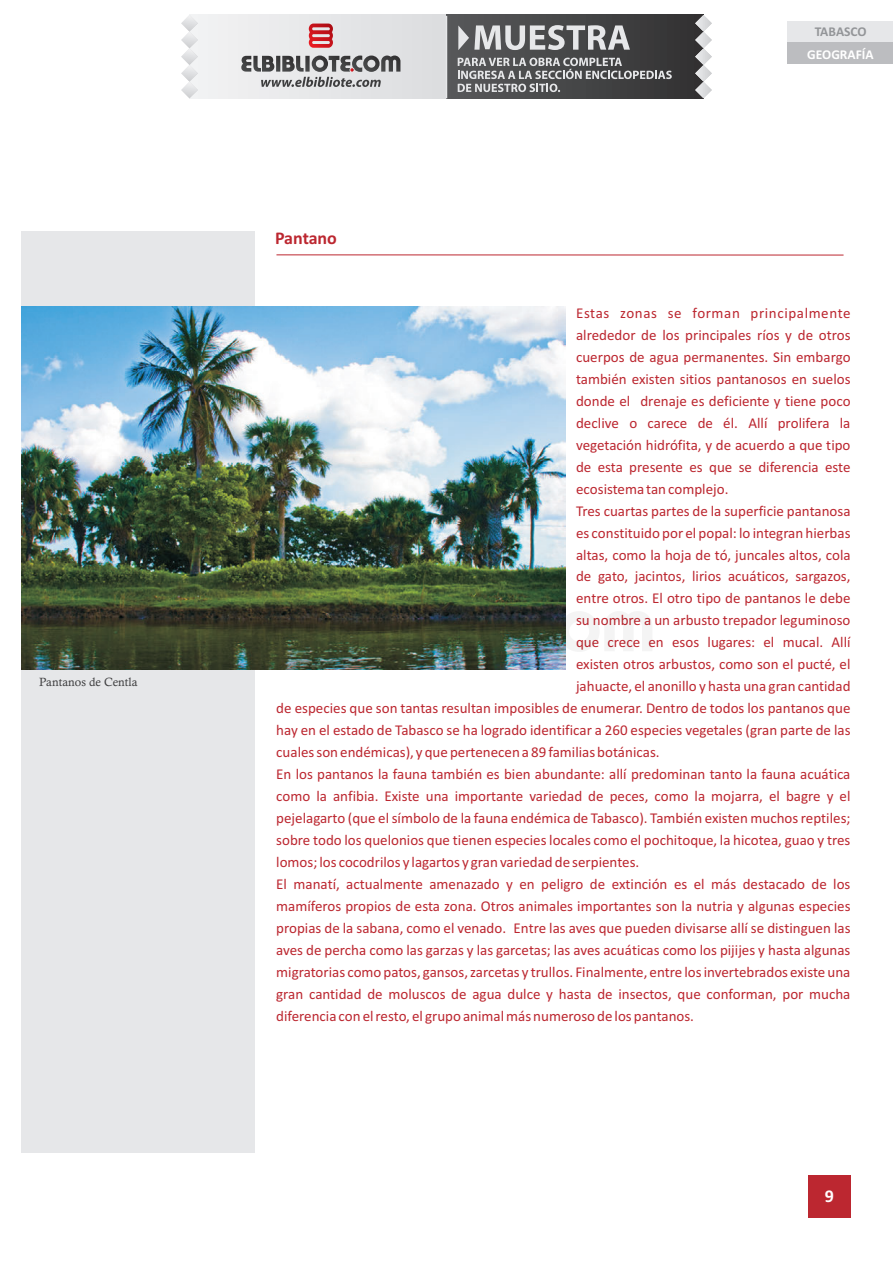
<style>
.page{position:relative;width:893px;height:1263px;background:#fff}
.page>*{position:absolute;margin:0;border:0;box-sizing:border-box;transform-origin:0 0}
.t1{font:700 18px "Calibri";letter-spacing:-.005em;color:#bc2730}
.t2{font:700 18px "Calibri";color:#fff}
.t3{font:15px "Calibri";color:#bc2730}
.t4{font:15px "Calibri";letter-spacing:.04em;color:#bc2730}
.t5{font:700 13.5px "Calibri";color:#fff}
.t6{font:700 13.5px "Calibri";color:#939598}
.t7{font:12px "Calisto";color:#3e3e3f}
</style>
<div class="page">
<hr style="left:276px;top:255px;width:567px;height:1px;background:#bc2730">
<div style="left:808px;top:1175px;width:42px;height:43px;background:#bc2730"></div>
<div style="left:21px;top:231px;width:234px;height:921px;background:#e6e7e9"></div>
<div style="left:787px;top:21px;width:106px;height:21px;background:#e6e7e9"></div>
<div style="left:787px;top:42px;width:106px;height:22px;background:#bcbdc0"></div>
<img style="left:21px;top:307px;width:544px;height:362px">
<div style="left:189px;top:15px;width:514px;height:83px;background:#e6e7e9"></div>
<svg style="left:249px;top:612px;width:29px;height:39px"></svg>
<svg style="left:284px;top:612px;width:56px;height:39px;background:#3a3e29"></svg>
<svg style="left:340px;top:612px;width:11px;height:39px"></svg>
<svg style="left:357px;top:612px;width:52px;height:39px;background:#3a3f29"></svg>
<svg style="left:413px;top:612px;width:11px;height:39px"></svg>
<img style="left:429px;top:611px;width:223px;height:41px">
<div style="left:446px;top:15px;width:257px;height:83px;background:linear-gradient(to right,#5a5b5d,#323232)"></div>
<svg style="left:181px;top:15px;width:17px;height:83px"></svg>
<svg style="left:695px;top:15px;width:17px;height:83px"></svg>
<svg style="left:309px;top:24px;width:24px;height:24px"></svg>
<svg style="left:241px;top:56px;width:159px;height:31px"></svg>
<svg style="left:458px;top:58px;width:214px;height:34px"></svg>
<svg style="left:458px;top:25px;width:172px;height:25px"></svg>
<hr style="left:446px;top:16px;width:1px;height:82px;background:#e6e7e9">
<p class="t7" style="left:39px;top:677px;width:100px">Pantanos de Centla</p>
<p class="t1" style="left:275px;top:230px;width:63px">Pantano</p>
<p class="t6" style="left:815px;top:26px;width:53px">TABASCO</p>
<p class="t5" style="left:807px;top:48px;width:68px">GEOGRAFÍA</p>
<p class="t4" style="left:576px;top:306px;width:276px">Estas zonas se forman principalmente</p>
<p class="t3" style="left:576px;top:328px;width:276px">alrededor de los principales ríos y de otros</p>
<p class="t3" style="left:576px;top:350px;width:276px">cuerpos de agua permanentes. Sin embargo</p>
<p class="t3" style="left:576px;top:372px;width:276px">también existen sitios pantanosos en suelos</p>
<p class="t3" style="left:576px;top:394px;width:276px">donde el drenaje es deficiente y tiene poco</p>
<p class="t3" style="left:576px;top:416px;width:276px">declive o carece de él. Allí prolifera la</p>
<p class="t3" style="left:576px;top:438px;width:276px">vegetación hidrófita, y de acuerdo a que tipo</p>
<p class="t3" style="left:576px;top:460px;width:276px">de esta presente es que se diferencia este</p>
<p class="t3" style="left:576px;top:482px;width:154px">ecosistema tan complejo.</p>
<p class="t3" style="left:576px;top:504px;width:276px">Tres cuartas partes de la superficie pantanosa</p>
<p class="t3" style="left:576px;top:526px;width:276px">es constituido por el popal: lo integran hierbas</p>
<p class="t3" style="left:576px;top:548px;width:276px">altas, como la hoja de tó, juncales altos, cola</p>
<p class="t3" style="left:576px;top:570px;width:276px">de gato, jacintos, lirios acuáticos, sargazos,</p>
<p class="t3" style="left:576px;top:592px;width:276px">entre otros. El otro tipo de pantanos le debe</p>
<p class="t3" style="left:576px;top:614px;width:276px">su nombre a un arbusto trepador leguminoso</p>
<p class="t3" style="left:576px;top:636px;width:276px">que crece en esos lugares: el mucal. Allí</p>
<p class="t3" style="left:576px;top:658px;width:276px">existen otros arbustos, como son el pucté, el</p>
<p class="t3" style="left:576px;top:680px;width:276px">jahuacte, el anonillo y hasta una gran cantidad</p>
<p class="t3" style="left:276px;top:702px;width:576px">de especies que son tantas resultan imposibles de enumerar. Dentro de todos los pantanos que</p>
<p class="t3" style="left:276px;top:724px;width:576px">hay en el estado de Tabasco se ha logrado identificar a 260 especies vegetales (gran parte de las</p>
<p class="t3" style="left:276px;top:746px;width:385px">cuales son endémicas), y que pertenecen a 89 familias botánicas.</p>
<p class="t3" style="left:276px;top:768px;width:576px">En los pantanos la fauna también es bien abundante: allí predominan tanto la fauna acuática</p>
<p class="t3" style="left:276px;top:790px;width:576px">como la anfibia. Existe una importante variedad de peces, como la mojarra, el bagre y el</p>
<p class="t3" style="left:276px;top:812px;width:576px">pejelagarto (que el símbolo de la fauna endémica de Tabasco). También existen muchos reptiles;</p>
<p class="t3" style="left:276px;top:834px;width:576px">sobre todo los quelonios que tienen especies locales como el pochitoque, la hicotea, guao y tres</p>
<p class="t3" style="left:276px;top:856px;width:365px">lomos; los cocodrilos y lagartos y gran variedad de serpientes.</p>
<p class="t3" style="left:276px;top:878px;width:576px">El manatí, actualmente amenazado y en peligro de extinción es el más destacado de los</p>
<p class="t3" style="left:276px;top:900px;width:576px">mamíferos propios de esta zona. Otros animales importantes son la nutria y algunas especies</p>
<p class="t3" style="left:276px;top:922px;width:576px">propias de la sabana, como el venado. Entre las aves que pueden divisarse allí se distinguen las</p>
<p class="t3" style="left:276px;top:944px;width:576px">aves de percha como las garzas y las garcetas; las aves acuáticas como los pijijes y hasta algunas</p>
<p class="t3" style="left:276px;top:966px;width:576px">migratorias como patos, gansos, zarcetas y trullos. Finalmente, entre los invertebrados existe una</p>
<p class="t3" style="left:276px;top:988px;width:576px">gran cantidad de moluscos de agua dulce y hasta de insectos, que conforman, por mucha</p>
<p class="t3" style="left:276px;top:1010px;width:419px">diferencia con el resto, el grupo animal más numeroso de los pantanos.</p>
<p class="t2" style="left:825px;top:1189px;width:11px">9</p>
</div>
